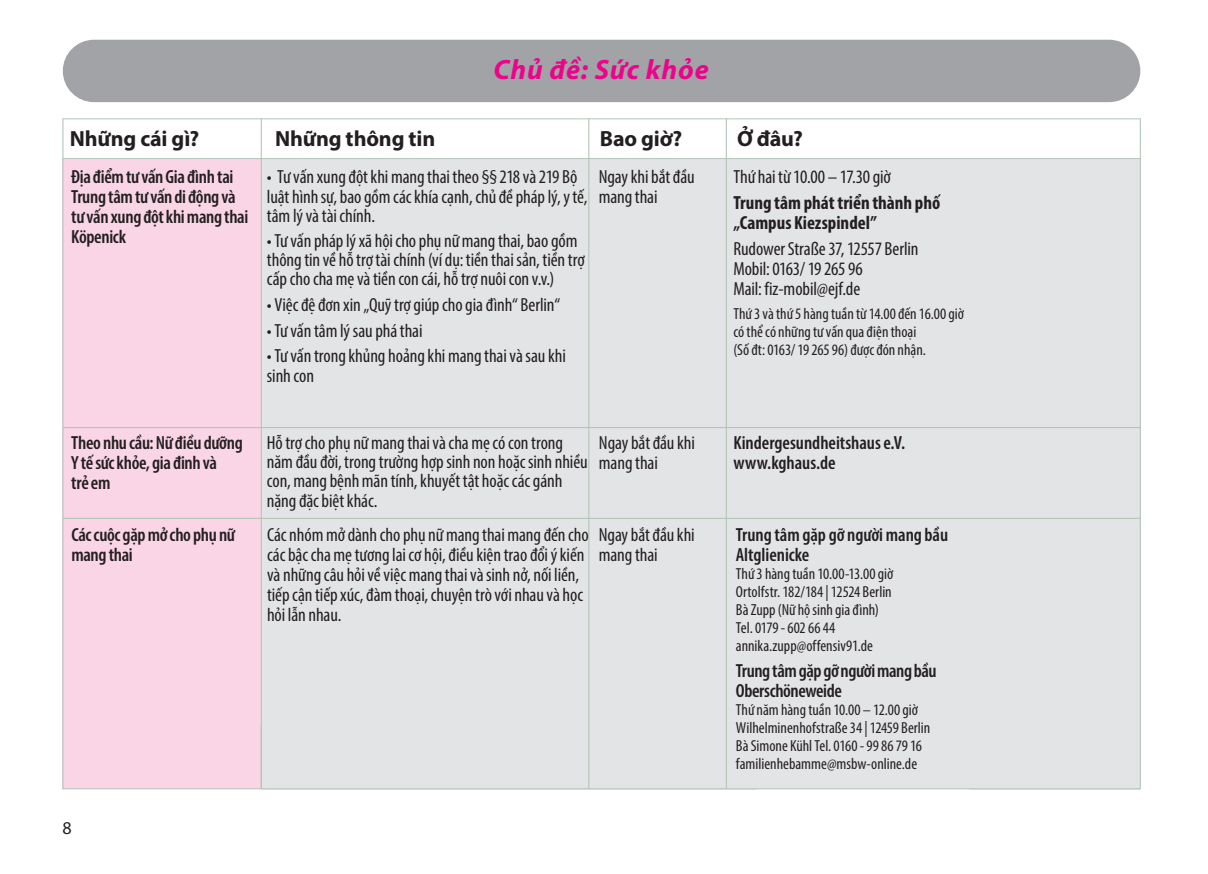
<style>
.page{position:relative;width:1208px;height:874px;background:#fff}
.page>*{position:absolute;margin:0;border:0;box-sizing:border-box;transform-origin:0 0}
.t1{font:italic 700 28px "Myriad Pro";letter-spacing:.03em;color:#ed028c}
.t2{font:700 22px "Myriad Pro";letter-spacing:-.01em;color:#231f20}
.t3{font:condensed 19px/20px "Myriad Pro";letter-spacing:-.005em;color:#231f20}
.t4{font:600 condensed 19px/20px "Myriad Pro";letter-spacing:-.015em;color:#231f20}
.t5{font:700 condensed 19px/20px "Myriad Pro";color:#231f20}
.t6{font:18px "Myriad Pro";color:#231f20}
.t7{font:condensed 16px/18px "Myriad Pro";color:#231f20}
</style>
<div class="page">
<div style="left:750px;top:159px;width:231px;height:629px;background:#e3e4e6"></div>
<div style="left:62px;top:159px;width:199px;height:629px;background:#fad5e5"></div>
<div style="left:262px;top:159px;width:339px;height:629px;background:#e3e4e6"></div>
<div style="left:592px;top:159px;width:165px;height:629px;background:#e3e4e6"></div>
<div style="left:63px;top:40px;width:1077px;height:62px;background:#a2a3a7;border-radius:31px"></div>
<div style="left:969px;top:159px;width:170px;height:629px;background:#e3e4e6"></div>
<hr style="left:63px;top:427px;width:1077px;height:1px;background:#b5c5b8">
<hr style="left:62px;top:118px;width:1px;height:671px;background:#b5c5b8">
<hr style="left:261px;top:118px;width:1px;height:670px;background:#b5c5b8">
<hr style="left:588px;top:118px;width:1px;height:670px;background:#b5c5b8">
<hr style="left:726px;top:118px;width:1px;height:670px;background:#b5c5b8">
<hr style="left:1139px;top:118px;width:1px;height:670px;background:#b5c5b8">
<hr style="left:63px;top:118px;width:1077px;height:1px;background:#b5c5b8">
<hr style="left:63px;top:158px;width:1077px;height:1px;background:#b5c5b8">
<hr style="left:63px;top:787px;width:1077px;height:1px;background:#b5c5b8">
<hr style="left:63px;top:517px;width:1077px;height:1px;background:#b5c5b8">
<h1 class="t1" style="left:493px;top:51px;width:217px">Chủ đề: Sức khỏe</h1>
<p class="t2" style="left:70px;top:124px;width:131px">Những cái gì?</p>
<p class="t2" style="left:275px;top:124px;width:162px">Những thông tin</p>
<p class="t2" style="left:600px;top:124px;width:84px">Bao giờ?</p>
<p class="t2" style="left:737px;top:124px;width:67px">Ở đâu?</p>
<p class="t4" style="left:71px;top:167px;width:178px">Địa điểm tư vấn Gia đình tai<br>Trung tâm tư vấn di động và tư vấn xung đột khi mang thai<br>Köpenick</p>
<p class="t3" style="left:267px;top:167px;width:322px;line-height:19.2px">• Tư vấn xung đột khi mang thai theo §§ 218 và 219 Bộ luật hình sự, bao gồm các khía cạnh, chủ đề pháp lý, y tế, tâm lý và tài chính.</p>
<p class="t3" style="left:599px;top:167px;width:97px">Ngay khi bắt đầu mang thai</p>
<p class="t3" style="left:733px;top:167px;width:159px">Thứ hai từ 10.00 – 17.30 giờ</p>
<p class="t5" style="left:733px;top:192px;width:208px">Trung tâm phát triển thành phố „Campus Kiezspindel”</p>
<p class="t3" style="left:733px;top:238px;width:187px">Rudower Straße 37, 12557 Berlin<br>Mobil: 0163/ 19 265 96<br>Mail: fiz-mobil@ejf.de</p>
<p class="t7" style="left:733px;top:304px;width:232px">Thứ 3 và thứ 5 hàng tuần từ 14.00 đến 16.00 giờ có thể có những tư vấn qua điện thoại<br>(Số đt: 0163/ 19 265 96) được đón nhận.</p>
<p class="t3" style="left:267px;top:230px;width:319px;line-height:19.2px">• Tư vấn pháp lý xã hội cho phụ nữ mang thai, bao gồm thông tin về hỗ trợ tài chính (ví dụ: tiền thai sản, tiền trợ cấp cho cha mẹ và tiền con cái, hỗ trợ nuôi con v.v.)</p>
<p class="t3" style="left:267px;top:294px;width:295px">• Việc đệ đơn xin „Quỹ trợ giúp cho gia đình“ Berlin“</p>
<p class="t3" style="left:267px;top:320px;width:157px">• Tư vấn tâm lý sau phá thai</p>
<p class="t3" style="left:267px;top:345px;width:300px">• Tư vấn trong khủng hoảng khi mang thai và sau khi sinh con</p>
<p class="t4" style="left:71px;top:432px;width:173px">Theo nhu cầu: Nữ điều dưỡng<br>Y tế sức khỏe, gia đinh và<br>trẻ em</p>
<p class="t3" style="left:267px;top:432px;width:322px;line-height:19.2px">Hỗ trợ cho phụ nữ mang thai và cha mẹ có con trong năm đầu đời, trong trường hợp sinh non hoặc sinh nhiều con, mang bệnh mãn tính, khuyết tật hoặc các gánh nặng đặc biệt khác.</p>
<p class="t3" style="left:599px;top:432px;width:97px">Ngay bắt đầu khi mang thai</p>
<p class="t4" style="left:733px;top:432px;width:173px">Kindergesundheitshaus e.V. www.kghaus.de</p>
<p class="t4" style="left:71px;top:524px;width:165px">Các cuộc gặp mở cho phụ nữ mang thai</p>
<p class="t3" style="left:267px;top:524px;width:323px">Các nhóm mở dành cho phụ nữ mang thai mang đến cho các bậc cha mẹ tương lai cơ hội, điều kiện trao đổi ý kiến và những câu hỏi về việc mang thai và sinh nở, nối liền, tiếp cận tiếp xúc, đàm thoại, chuyện trò với nhau và học hỏi lẫn nhau.</p>
<p class="t3" style="left:599px;top:524px;width:97px">Ngay bắt đầu khi mang thai</p>
<p class="t4" style="left:736px;top:524px;width:214px">Trung tâm gặp gỡ người mang bầu<br>Altglienicke</p>
<p class="t7" style="left:736px;top:564px;width:159px">Thứ 3 hàng tuần 10.00-13.00 giờ<br>Ortolfstr. 182/184 | 12524 Berlin<br>Bà Zupp (Nữ hộ sinh gia đình)<br>Tel. 0179 - 602 66 44 annika.zupp@offensiv91.de</p>
<p class="t4" style="left:736px;top:659px;width:202px">Trung tâm gặp gỡ người mang bầu<br>Oberschöneweide</p>
<p class="t7" style="left:736px;top:700px;width:196px">Thứ năm hàng tuần 10.00 – 12.00 giờ Wilhelminenhofstraße 34 | 12459 Berlin Bà Simone Kühl Tel. 0160 - 99 86 79 16 familienhebamme@msbw-online.de</p>
<p class="t6" style="left:62px;top:816px;width:11px">8</p>
</div>
